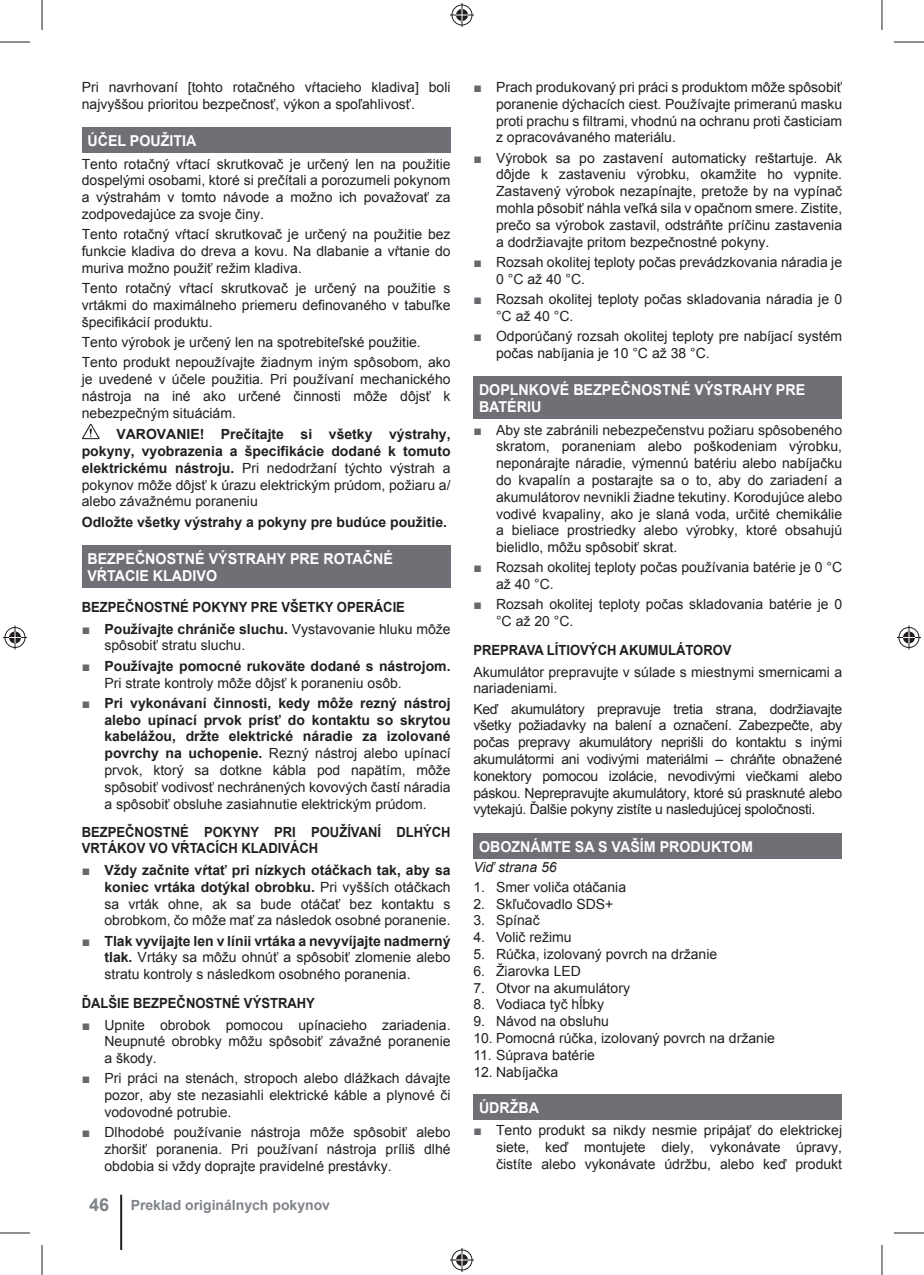
<style>
.page{position:relative;width:924px;height:1275px;background:#fff}
.page>*{position:absolute;margin:0;border:0;box-sizing:border-box;transform-origin:0 0}
.t1{font:700 15px/17px "Arial";color:#fff;scale:.95 1}
.t2{font:14px/16.8px "Arial";color:#231f20;text-align:justify}
.t3{font:700 14px/16.8px "Arial";color:#231f20;text-align:justify}
.t4{font:700 14px/16px "Arial";color:#231f20;scale:.93 1}
.t5{font:700 14px "Arial";color:#7f838a}
.t6{font:italic 14px "Arial";color:#231f20}
.s1{font-weight:400}
.s2{color:#66686c}
.s3{font-weight:700}
.s4{font-weight:400;color:#66686c}
.s5{font-size:18px}
</style>
<div class="page">
<hr style="left:120px;top:1194px;width:2px;height:56px;background:#231f20">
<div style="left:82px;top:127px;width:368px;height:26px;background:#6e7076"></div>
<div style="left:82px;top:545px;width:368px;height:42px;background:#6e7076"></div>
<svg style="left:82px;top:424px;width:18px;height:15px"></svg>
<div style="left:473px;top:376px;width:368px;height:42px;background:#6e7076"></div>
<div style="left:473px;top:833px;width:368px;height:25px;background:#6e7076"></div>
<div style="left:473px;top:1094px;width:368px;height:25px;background:#6e7076"></div>
<hr style="left:0;top:42px;width:30px;height:1px;background:#231f20">
<hr style="left:893px;top:42px;width:30px;height:1px;background:#231f20">
<hr style="left:0;top:1232px;width:30px;height:1px;background:#231f20">
<hr style="left:893px;top:1232px;width:30px;height:1px;background:#231f20">
<hr style="left:42px;top:0;width:1px;height:30px;background:#231f20">
<hr style="left:42px;top:1245px;width:1px;height:30px;background:#231f20">
<hr style="left:881px;top:0;width:1px;height:30px;background:#231f20">
<hr style="left:881px;top:1245px;width:1px;height:30px;background:#231f20">
<svg style="left:450px;top:3px;width:24px;height:24px"></svg>
<svg style="left:450px;top:1248px;width:24px;height:24px"></svg>
<svg style="left:3px;top:625px;width:24px;height:24px"></svg>
<svg style="left:897px;top:625px;width:23px;height:24px"></svg>
<p class="t2" style="left:82px;top:79px;width:370px">Pri navrhovaní [tohto rotačného vŕtacieho kladiva] boli najvyššou prioritou bezpečnosť, výkon a spoľahlivosť.</p>
<p class="t1" style="left:87px;top:132px;width:116px">ÚČEL POUŽITIA</p>
<p class="t2" style="left:82px;top:155px;width:370px">Tento rotačný vŕtací skrutkovač je určený len na použitie dospelými osobami, ktoré si prečítali a porozumeli pokynom a výstrahám v tomto návode a možno ich považovať za zodpovedajúce za svoje činy.</p>
<p class="t2" style="left:82px;top:226px;width:370px">Tento rotačný vŕtací skrutkovač je určený na použitie bez funkcie kladiva do dreva a kovu. Na dlabanie a vŕtanie do muriva možno použiť režim kladiva.</p>
<p class="t2" style="left:82px;top:280px;width:370px">Tento rotačný vŕtací skrutkovač je určený na použitie s vrtákmi do maximálneho priemeru definovaného v tabuľke špecifikácií produktu.</p>
<p class="t2" style="left:82px;top:332px;width:370px;line-height:20.2px">Tento výrobok je určený len na spotrebiteľské použitie.<br>Tento produkt nepoužívajte žiadnym iným spôsobom, ako</p>
<p class="t2" style="left:82px;top:371px;width:370px">je uvedené v účele použitia. Pri používaní mechanického nástroja na iné ako určené činnosti môže dôjsť k nebezpečným situáciám.</p>
<p class="t3" style="left:82px;top:426px;width:370px;text-indent:35px">VAROVANIE! Prečítajte si všetky výstrahy, pokyny, vyobrazenia a špecifikácie dodané k tomuto elektrickému nástroju. <span class="s1">Pri nedodržaní týchto výstrah a pokynov môže dôjsť k úrazu elektrickým prúdom, požiaru a/ alebo závažnému poraneniu</span></p>
<p class="t3" style="left:82px;top:513px;width:366px">Odložte všetky výstrahy a pokyny pre budúce použitie.</p>
<p class="t1" style="left:87px;top:550px;width:323px">BEZPEČNOSTNÉ VÝSTRAHY PRE ROTAČNÉ<br>VŔTACIE KLADIVO</p>
<p class="t4" style="left:82px;top:599px;width:349px">BEZPEČNOSTNÉ POKYNY PRE VŠETKY OPERÁCIE</p>
<p class="t2" style="left:104px;top:620px;width:347px;text-indent:-23px"><span class="s2">■</span> <span class="s3">Používajte chrániče sluchu.</span> Vystavovanie hluku môže spôsobiť stratu sluchu.</p>
<p class="t3" style="left:104px;top:657px;width:347px;text-indent:-23px"><span class="s4">■</span> Používajte pomocné rukoväte dodané s nástrojom.<br><span class="s1">Pri strate kontroly môže dôjsť k poraneniu osôb.</span></p>
<p class="t2" style="left:104px;top:694px;width:347px;text-indent:-23px"><span class="s2">■</span> <span class="s3">Pri vykonávaní činnosti, kedy môže rezný nástroj alebo upínací prvok prísť do kontaktu so skrytou kabelážou, držte elektrické náradie za izolované povrchy na uchopenie.</span> Rezný nástroj alebo upínací prvok, ktorý sa dotkne kábla pod napätím, môže spôsobiť vodivosť nechránených kovových častí náradia a spôsobiť obsluhe zasiahnutie elektrickým prúdom.</p>
<p class="t4" style="left:82px;top:824px;width:398px">BEZPEČNOSTNÉ POKYNY PRI POUŽÍVANÍ DLHÝCH<br>VRTÁKOV VO VŔTACÍCH KLADIVÁCH</p>
<p class="t2" style="left:104px;top:861px;width:347px;text-indent:-23px"><span class="s2">■</span> <span class="s3">Vždy začnite vŕtať pri nízkych otáčkach tak, aby sa koniec vrtáka dotýkal obrobku.</span> Pri vyšších otáčkach sa vrták ohne, ak sa bude otáčať bez kontaktu s obrobkom, čo môže mať za následok osobné poranenie.</p>
<p class="t2" style="left:104px;top:932px;width:347px;text-indent:-23px"><span class="s2">■</span> <span class="s3">Tlak vyvíjajte len v línii vrtáka a nevyvíjajte nadmerný tlak.</span> Vrtáky sa môžu ohnúť a spôsobiť zlomenie alebo stratu kontroly s následkom osobného poranenia.</p>
<p class="t4" style="left:82px;top:994px;width:252px">ĎALŠIE BEZPEČNOSTNÉ VÝSTRAHY</p>
<p class="t2" style="left:104px;top:1016px;width:347px;text-indent:-23px"><span class="s2">■</span> Upnite obrobok pomocou upínacieho zariadenia.<br>Neupnuté obrobky môžu spôsobiť závažné poranenie a škody.</p>
<p class="t2" style="left:104px;top:1070px;width:347px;text-indent:-23px"><span class="s2">■</span> Pri práci na stenách, stropoch alebo dlážkach dávajte pozor, aby ste nezasiahli elektrické káble a plynové či vodovodné potrubie.</p>
<p class="t2" style="left:104px;top:1124px;width:347px;text-indent:-23px"><span class="s2">■</span> Dlhodobé používanie nástroja môže spôsobiť alebo zhoršiť poranenia. Pri používaní nástroja príliš dlhé obdobia si vždy doprajte pravidelné prestávky.</p>
<p class="t5" style="left:89px;top:1197px;width:242px"><span class="s5">46</span> Preklad originálnych pokynov</p>
<p class="t2" style="left:496px;top:79px;width:347px;text-indent:-23px"><span class="s2">■</span> Prach produkovaný pri práci s produktom môže spôsobiť poranenie dýchacích ciest. Používajte primeranú masku proti prachu s filtrami, vhodnú na ochranu proti časticiam z opracovávaného materiálu.</p>
<p class="t2" style="left:496px;top:149px;width:347px;text-indent:-23px"><span class="s2">■</span> Výrobok sa po zastavení automaticky reštartuje. Ak dôjde k zastaveniu výrobku, okamžite ho vypnite.<br>Zastavený výrobok nezapínajte, pretože by na vypínač mohla pôsobiť náhla veľká sila v opačnom smere. Zistite, prečo sa výrobok zastavil, odstráňte príčinu zastavenia a dodržiavajte pritom bezpečnostné pokyny.</p>
<p class="t2" style="left:496px;top:253px;width:347px;text-indent:-23px"><span class="s2">■</span> Rozsah okolitej teploty počas prevádzkovania náradia je<br>0 °C až 40 °C.</p>
<p class="t2" style="left:496px;top:290px;width:347px;text-indent:-23px"><span class="s2">■</span> Rozsah okolitej teploty počas skladovania náradia je 0 °C až 40 °C.</p>
<p class="t2" style="left:496px;top:327px;width:347px;text-indent:-23px"><span class="s2">■</span> Odporúčaný rozsah okolitej teploty pre nabíjací systém počas nabíjania je 10 °C až 38 °C.</p>
<p class="t1" style="left:479px;top:381px;width:345px">DOPLNKOVÉ BEZPEČNOSTNÉ VÝSTRAHY PRE<br>BATÉRIU</p>
<p class="t2" style="left:496px;top:421px;width:347px;text-indent:-23px"><span class="s2">■</span> Aby ste zabránili nebezpečenstvu požiaru spôsobeného skratom, poraneniam alebo poškodeniam výrobku, neponárajte náradie, výmennú batériu alebo nabíjačku do kvapalín a postarajte sa o to, aby do zariadení a akumulátorov nevnikli žiadne tekutiny. Korodujúce alebo vodivé kvapaliny, ako je slaná voda, určité chemikálie a bieliace prostriedky alebo výrobky, ktoré obsahujú bielidlo, môžu spôsobiť skrat.</p>
<p class="t2" style="left:496px;top:559px;width:347px;text-indent:-23px"><span class="s2">■</span> Rozsah okolitej teploty počas používania batérie je 0 °C až 40 °C.</p>
<p class="t2" style="left:496px;top:596px;width:347px;text-indent:-23px"><span class="s2">■</span> Rozsah okolitej teploty počas skladovania batérie je 0 °C až 20 °C.</p>
<p class="t4" style="left:473px;top:642px;width:279px">PREPRAVA LÍTIOVÝCH AKUMULÁTOROV</p>
<p class="t2" style="left:473px;top:663px;width:370px">Akumulátor prepravujte v súlade s miestnymi smernicami a nariadeniami.</p>
<p class="t2" style="left:473px;top:700px;width:370px">Keď akumulátory prepravuje tretia strana, dodržiavajte všetky požiadavky na balení a označení. Zabezpečte, aby počas prepravy akumulátory neprišli do kontaktu s inými akumulátormi ani vodivými materiálmi – chráňte obnažené konektory pomocou izolácie, nevodivými viečkami alebo páskou. Neprepravujte akumulátory, ktoré sú prasknuté alebo vytekajú. Ďalšie pokyny zistíte u nasledujúcej spoločnosti.</p>
<p class="t1" style="left:479px;top:838px;width:290px">OBOZNÁMTE SA S VAŠÍM PRODUKTOM</p>
<p class="t6" style="left:473px;top:859px;width:85px">Viď strana 56</p>
<p class="t2" style="left:473px;top:878px;width:154px">1. Smer voliča otáčania</p>
<p class="t2" style="left:473px;top:895px;width:141px">2. Skľučovadlo SDS+</p>
<p class="t2" style="left:473px;top:912px;width:68px">3. Spínač</p>
<p class="t2" style="left:473px;top:929px;width:100px">4. Volič režimu</p>
<p class="t2" style="left:473px;top:945px;width:245px">5. Rúčka, izolovaný povrch na držanie</p>
<p class="t2" style="left:473px;top:962px;width:109px">6. Žiarovka LED</p>
<p class="t2" style="left:473px;top:979px;width:158px">7. Otvor na akumulátory</p>
<p class="t2" style="left:473px;top:996px;width:132px">8. Vodiaca tyč hĺbky</p>
<p class="t2" style="left:473px;top:1013px;width:137px">9. Návod na obsluhu</p>
<p class="t2" style="left:473px;top:1029px;width:303px">10. Pomocná rúčka, izolovaný povrch na držanie</p>
<p class="t2" style="left:473px;top:1046px;width:123px">11. Súprava batérie</p>
<p class="t2" style="left:473px;top:1063px;width:86px">12. Nabíjačka</p>
<p class="t1" style="left:479px;top:1099px;width:65px">ÚDRŽBA</p>
<p class="t2" style="left:496px;top:1122px;width:347px;text-indent:-23px"><span class="s2">■</span> Tento produkt sa nikdy nesmie pripájať do elektrickej siete, keď montujete diely, vykonávate úpravy, čistíte alebo vykonávate údržbu, alebo keď produkt</p>
</div>
